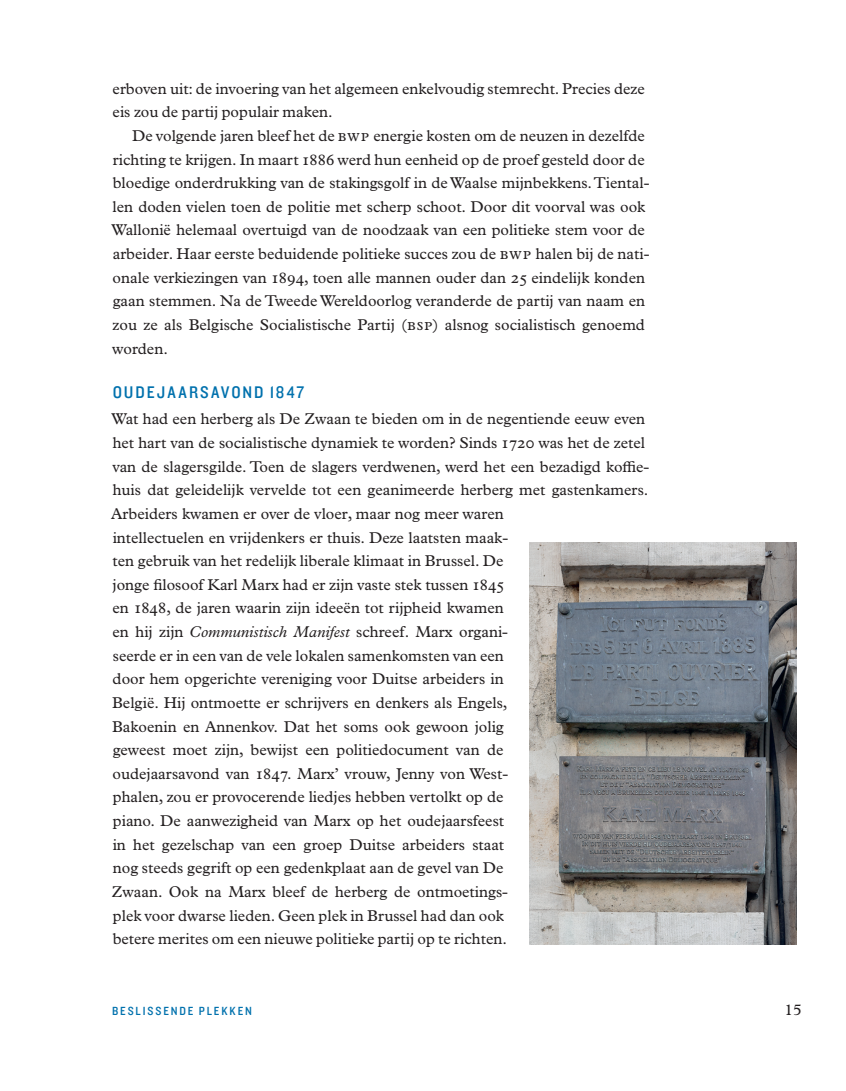
<style>
.page{position:relative;width:846px;height:1091px;background:#fff}
.page>*{position:absolute;margin:0;border:0;box-sizing:border-box;transform-origin:0 0}
.t1{font:17.5px "Knockout 30 Junior Welterwt";letter-spacing:.11em;color:#0071ad}
.t2{font:15.75px/23.6px "Plantin MT Pro";color:#231f20}
.t3{font:12.25px "Knockout 30 Junior Welterwt";color:#0071ad}
.s1{font-style:italic}
</style>
<div class="page">
<img style="left:529px;top:542px;width:268px;height:402px">
<p class="t2" style="left:113px;top:77px;width:534px">erboven uit: de invoering van het algemeen enkelvoudig stemrecht. Precies deze eis zou de partij populair maken.</p>
<p class="t2" style="left:111px;top:124px;width:539px;text-indent:21px">De volgende jaren bleef het de BWP energie kosten om de neuzen in dezelfde richting te krijgen. In maart 1886 werd hun eenheid op de proef gesteld door de bloedige onderdrukking van de stakingsgolf in de Waalse mijnbekkens. Tiental&shy;len doden vielen toen de politie met scherp schoot. Door dit voorval was ook Wallonië helemaal overtuigd van de noodzaak van een politieke stem voor de arbeider. Haar eerste beduidende politieke succes zou de BWP halen bij de nati&shy;onale verkiezingen van 1894, toen alle mannen ouder dan 25 eindelijk konden gaan stemmen. Na de Tweede Wereldoorlog veranderde de partij van naam en zou ze als Belgische Socialistische Partij (BSP) alsnog socialistisch genoemd worden.</p>
<p class="t1" style="left:113px;top:381px;width:193px">OUDEJAARSAVOND 1847</p>
<p class="t2" style="left:111px;top:407px;width:539px">Wat had een herberg als De Zwaan te bieden om in de negentiende eeuw even het hart van de socialistische dynamiek te worden? Sinds 1720 was het de zetel van de slagersgilde. Toen de slagers verdwenen, werd het een bezadigd koffie&shy;huis dat geleidelijk vervelde tot een geanimeerde herberg met gastenkamers.<br>Arbeiders kwamen er over de vloer, maar nog meer waren<br>intellectuelen en vrijdenkers er thuis. Deze laatsten maak-<br>ten gebruik van het redelijk liberale klimaat in Brussel. De<br>jonge filosoof Karl Marx had er zijn vaste stek tussen 1845<br>en 1848, de jaren waarin zijn ideeën tot rijpheid kwamen<br>en hij zijn <span class="s1">Communistisch Manifest</span> schreef. Marx organi-<br>seerde er in een van de vele lokalen samenkomsten van een<br>door hem opgerichte vereniging voor Duitse arbeiders in<br>België. Hij ontmoette er schrijvers en denkers als Engels,<br>Bakoenin en Annenkov. Dat het soms ook gewoon jolig<br>geweest moet zijn, bewijst een politiedocument van de<br>oudejaarsavond van 1847. Marx’ vrouw, Jenny von West-<br>phalen, zou er provocerende liedjes hebben vertolkt op de<br>piano. De aanwezigheid van Marx op het oudejaarsfeest<br>in het gezelschap van een groep Duitse arbeiders staat<br>nog steeds gegrift op een gedenkplaat aan de gevel van De<br>Zwaan. Ook na Marx bleef de herberg de ontmoetings-<br>plek voor dwarse lieden. Geen plek in Brussel had dan ook<br>betere merites om een nieuwe politieke partij op te richten.</p>
<p class="t3" style="left:112px;top:1003px;width:17px">BESLISSENDE</p>
<p class="t3" style="left:199px;top:1003px;width:9px">PLEKKEN</p>
<p class="t2" style="left:784px;top:998px;width:19px">15</p>
</div>
